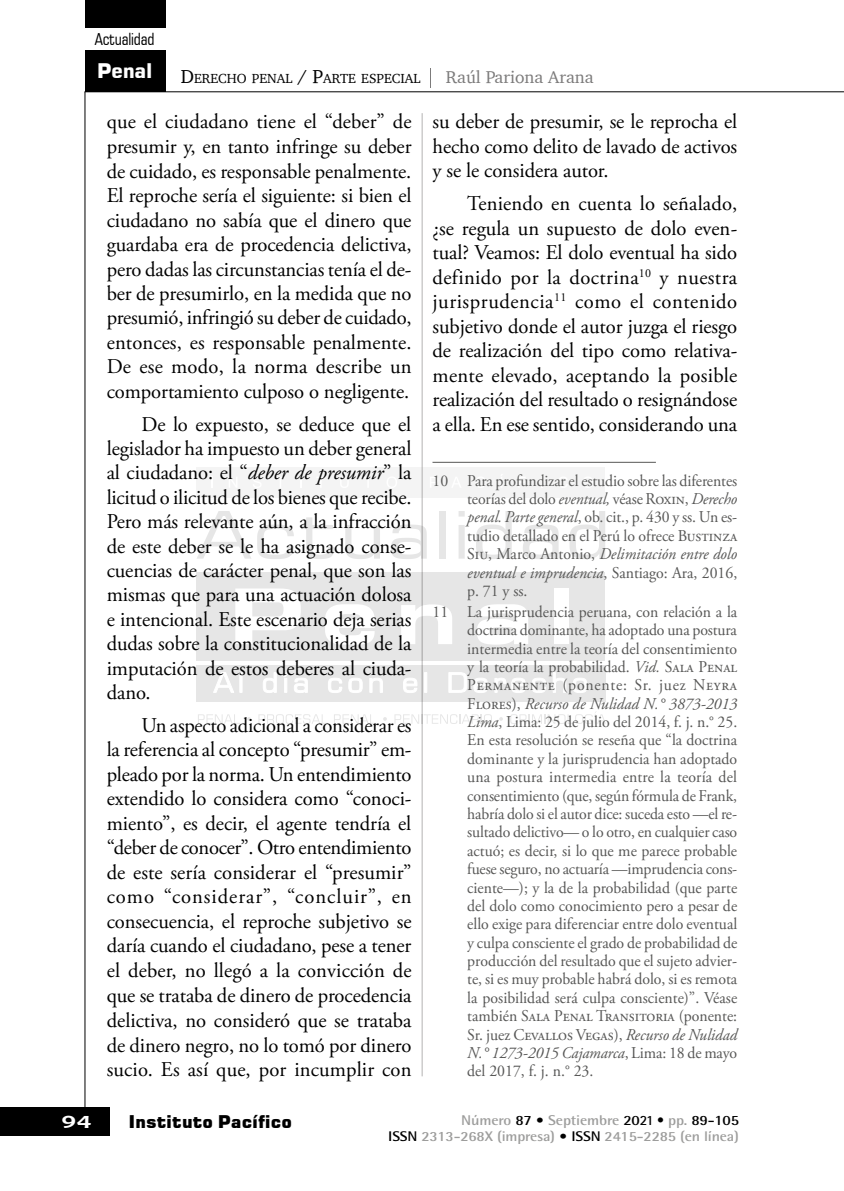
<style>
.page{position:relative;width:844px;height:1191px;background:#fff}
.page>*{position:absolute;margin:0;border:0;box-sizing:border-box;transform-origin:0 0}
.t1{font:21px/24.5px "Adobe Garamond Pro";letter-spacing:-.01em;color:#000;text-align:justify}
.t2{font:700 20.12px "Square 721 BT";letter-spacing:-.01em;color:#fff}
.t3{font:17.5px "Square 721 Blk";color:#000}
.t4{font:17.5px "Charter";color:#7c7b7b}
.t5{font:700 17.5px "Chianti BT";color:#fff;scale:1.45 1}
.t6{font:condensed 16.62px "Square 721 BT";letter-spacing:-.01em;color:#000}
.t7{font:16.45px/18.4px "Adobe Garamond Pro";color:#575756;text-align:justify;scale:.96 1}
.t8{font:700 14.17px "Rotis Semi Sans Std";letter-spacing:-.01em;color:#9d9d9c;scale:1.1 1}
.t9{font:700 14px "Rotis Semi Sans Std";letter-spacing:-.01em;color:#9d9d9c;scale:1.1 1}
.t10{font:13.47px "Charter";color:#000}
.s1{font-size:19.25px}
.s2{font-style:italic}
.s3{color:#000}
.s4{font-family:"Rotis Sans Serif Std";color:#000}
</style>
<div class="page">
<div style="left:0;top:1107px;width:109px;height:29px;background:#000"></div>
<hr style="left:84px;top:92px;width:1px;height:1015px;background:#000">
<hr style="left:84px;top:91px;width:759px;height:1px;background:#000">
<div style="left:85px;top:51px;width:80px;height:41px;background:#000"></div>
<div style="left:85px;top:0;width:80px;height:27px;background:#000"></div>
<hr style="left:421px;top:113px;width:1px;height:963px;background:#b3b2b2">
<svg style="left:430px;top:68px;width:1px;height:20px"></svg>
<svg style="left:198px;top:714px;width:42px;height:10px"></svg>
<svg style="left:247px;top:717px;width:4px;height:4px"></svg>
<svg style="left:258px;top:714px;width:70px;height:10px"></svg>
<svg style="left:334px;top:714px;width:42px;height:10px"></svg>
<svg style="left:383px;top:717px;width:4px;height:4px"></svg>
<svg style="left:394px;top:714px;width:98px;height:10px"></svg>
<svg style="left:499px;top:717px;width:4px;height:4px"></svg>
<svg style="left:510px;top:712px;width:95px;height:12px"></svg>
<svg style="left:197px;top:511px;width:54px;height:47px"></svg>
<svg style="left:257px;top:524px;width:37px;height:35px"></svg>
<svg style="left:301px;top:517px;width:33px;height:42px"></svg>
<svg style="left:345px;top:525px;width:35px;height:34px"></svg>
<svg style="left:391px;top:524px;width:35px;height:35px"></svg>
<div style="left:439px;top:511px;width:6px;height:47px;background:#e6e6e6"></div>
<svg style="left:458px;top:511px;width:6px;height:47px"></svg>
<svg style="left:476px;top:511px;width:35px;height:48px"></svg>
<svg style="left:523px;top:524px;width:35px;height:35px"></svg>
<svg style="left:569px;top:511px;width:36px;height:48px"></svg>
<div style="left:196px;top:573px;width:409px;height:88px;background:#e6e6e6"></div>
<div style="left:196px;top:467px;width:409px;height:30px;background:#f4f4f4"></div>
<svg style="left:235px;top:588px;width:66px;height:56px"></svg>
<svg style="left:325px;top:604px;width:49px;height:40px"></svg>
<svg style="left:401px;top:604px;width:51px;height:40px"></svg>
<svg style="left:477px;top:604px;width:51px;height:40px"></svg>
<div style="left:554px;top:588px;width:15px;height:56px;background:#fff"></div>
<svg style="left:211px;top:477px;width:2px;height:11px"></svg>
<svg style="left:229px;top:477px;width:8px;height:10px"></svg>
<svg style="left:277px;top:477px;width:7px;height:10px"></svg>
<svg style="left:430px;top:477px;width:8px;height:10px"></svg>
<div style="left:196px;top:665px;width:409px;height:37px;background:#e6e6e6"></div>
<svg style="left:213px;top:672px;width:21px;height:20px"></svg>
<hr style="left:240px;top:672px;width:2px;height:20px;background:#fff">
<svg style="left:263px;top:672px;width:13px;height:21px"></svg>
<svg style="left:283px;top:672px;width:24px;height:21px"></svg>
<svg style="left:328px;top:678px;width:14px;height:15px"></svg>
<svg style="left:348px;top:678px;width:14px;height:15px"></svg>
<svg style="left:369px;top:678px;width:13px;height:14px"></svg>
<svg style="left:403px;top:678px;width:14px;height:15px"></svg>
<hr style="left:424px;top:672px;width:3px;height:20px;background:#fff">
<svg style="left:448px;top:672px;width:19px;height:20px"></svg>
<svg style="left:473px;top:678px;width:14px;height:15px"></svg>
<svg style="left:494px;top:678px;width:31px;height:15px"></svg>
<svg style="left:532px;top:678px;width:13px;height:15px"></svg>
<svg style="left:553px;top:672px;width:13px;height:20px"></svg>
<svg style="left:573px;top:678px;width:13px;height:15px"></svg>
<hr style="left:432px;top:462px;width:223px;height:1px;background:#575756">
<p class="t6" style="left:95px;top:29px;width:61px">Actualidad</p>
<p class="t2" style="left:97px;top:59px;width:57px">Penal</p>
<p class="t10" style="left:181px;top:67px;width:241px"><span class="s1">D</span>ERECHO PENAL <span class="s1">/ P</span>ARTE ESPECIAL</p>
<p class="t1" style="left:107px;top:110px;width:306px">que el ciudadano tiene el “deber” de presumir y, en tanto infringe su deber de cuidado, es responsable penalmente.<br>El reproche sería el siguiente: si bien el ciudadano no sabía que el dinero que guardaba era de procedencia delictiva, pero dadas las circunstancias tenía el de&shy;ber de presumirlo, en la medida que no presumió, infringió su deber de cuidado, entonces, es responsable penalmente.<br>De ese modo, la norma describe un comportamiento culposo o negligente.</p>
<p class="t1" style="left:107px;top:412px;width:306px;text-indent:35px">De lo expuesto, se deduce que el legislador ha impuesto un deber general al ciudadano: el “<span class="s2">deber de presumir</span>” la licitud o ilicitud de los bienes que recibe.<br>Pero más relevante aún, a la infracción de este deber se le ha asignado conse&shy;cuencias de carácter penal, que son las mismas que para una actuación dolosa e intencional. Este escenario deja serias dudas sobre la constitucionalidad de la imputación de estos deberes al ciuda&shy;dano.</p>
<p class="t1" style="left:107px;top:714px;width:306px;text-indent:35px">Un aspecto adicional a considerar es la referencia al concepto “presumir” em&shy;pleado por la norma. Un entendimiento extendido lo considera como “conoci&shy;miento”, es decir, el agente tendría el “deber de conocer”. Otro entendimiento de este sería considerar el “presumir” como “considerar”, “concluir”, en consecuencia, el reproche subjetivo se daría cuando el ciudadano, pese a tener el deber, no llegó a la convicción de que se trataba de dinero de procedencia delictiva, no consideró que se trataba de dinero negro, no lo tomó por dinero sucio. Es así que, por incumplir con</p>
<p class="t4" style="left:445px;top:62px;width:149px">Raúl Pariona Arana</p>
<p class="t1" style="left:432px;top:110px;width:306px">su deber de presumir, se le reprocha el hecho como delito de lavado de activos y se le considera autor.</p>
<p class="t1" style="left:432px;top:192px;width:306px;text-indent:35px">Teniendo en cuenta lo señalado, ¿se regula un supuesto de dolo even&shy;tual? Veamos: El dolo eventual ha sido definido por la doctrina<sup>10</sup> y nuestra jurisprudencia<sup>11</sup> como el contenido subjetivo donde el autor juzga el riesgo de realización del tipo como relativa&shy;mente elevado, aceptando la posible realización del resultado o resignándose a ella. En ese sentido, considerando una</p>
<p class="t7" style="left:467px;top:472px;width:283px;text-indent:-35px">10 Para profundizar el estudio sobre las diferentes teorías del dolo <span class="s2">eventual,</span> véase Roxin, <span class="s2">Derecho penal. Parte general</span>, ob. cit., p. 430 y ss. Un es&shy;tudio detallado en el Perú lo ofrece Bustinza Siu, Marco Antonio, <span class="s2">Delimitación entre dolo eventual e imprudencia</span>, Santiago: Ara, 2016, p. 71 y ss.</p>
<p class="t7" style="left:467px;top:603px;width:283px;text-indent:-35px">11 La jurisprudencia peruana, con relación a la doctrina dominante, ha adoptado una postura intermedia entre la teoría del consentimiento y la teoría la probabilidad. <span class="s2">Vid.</span> Sala Penal Permanente (ponente: Sr. juez Neyra Flores), <span class="s2">R</span><span class="s2">ecurso de Nulidad N.° 3873-2013<br>Lima</span>, Lima: 25 de julio del 2014, f. j. n.° 25.<br>En esta resolución se reseña que “la doctrina dominante y la jurisprudencia han adoptado una postura intermedia entre la teoría del consentimiento (que, según fórmula de Frank, habría dolo si el autor dice: suceda esto —el re&shy;sultado delictivo— o lo otro, en cualquier caso actuó; es decir, si lo que me parece probable fuese seguro, no actuaría —imprudencia cons&shy;ciente—); y la de la probabilidad (que parte del dolo como conocimiento pero a pesar de ello exige para diferenciar entre dolo eventual y culpa consciente el grado de probabilidad de producción del resultado que el sujeto advier&shy;te, si es muy probable habrá dolo, si es remota la posibilidad será culpa consciente)”. Véase también Sala Penal Transitoria (ponente:<br>Sr. juez Cevallos Vegas), <span class="s2">Recurso de Nulidad N.° 1273-2015 Cajamarca</span>, Lima: 18 de mayo del 2017, f. j. n.° 23.</p>
<p class="t5" style="left:61px;top:1109px;width:23px">94</p>
<p class="t3" style="left:128px;top:1111px;width:165px">Instituto Pacífico</p>
<p class="t8" style="left:461px;top:1111px;width:254px">Número <span class="s3">87 •</span> Septiembre <span class="s3">20</span><span class="s4">21 •</span> pp. <span class="s3">89-105</span></p>
<p class="t9" style="left:388px;top:1127px;width:320px"><span class="s3">ISSN</span> 2313-268X (impresa) <span class="s3">• ISSN</span> 2415-2285 (en línea)</p>
</div>
